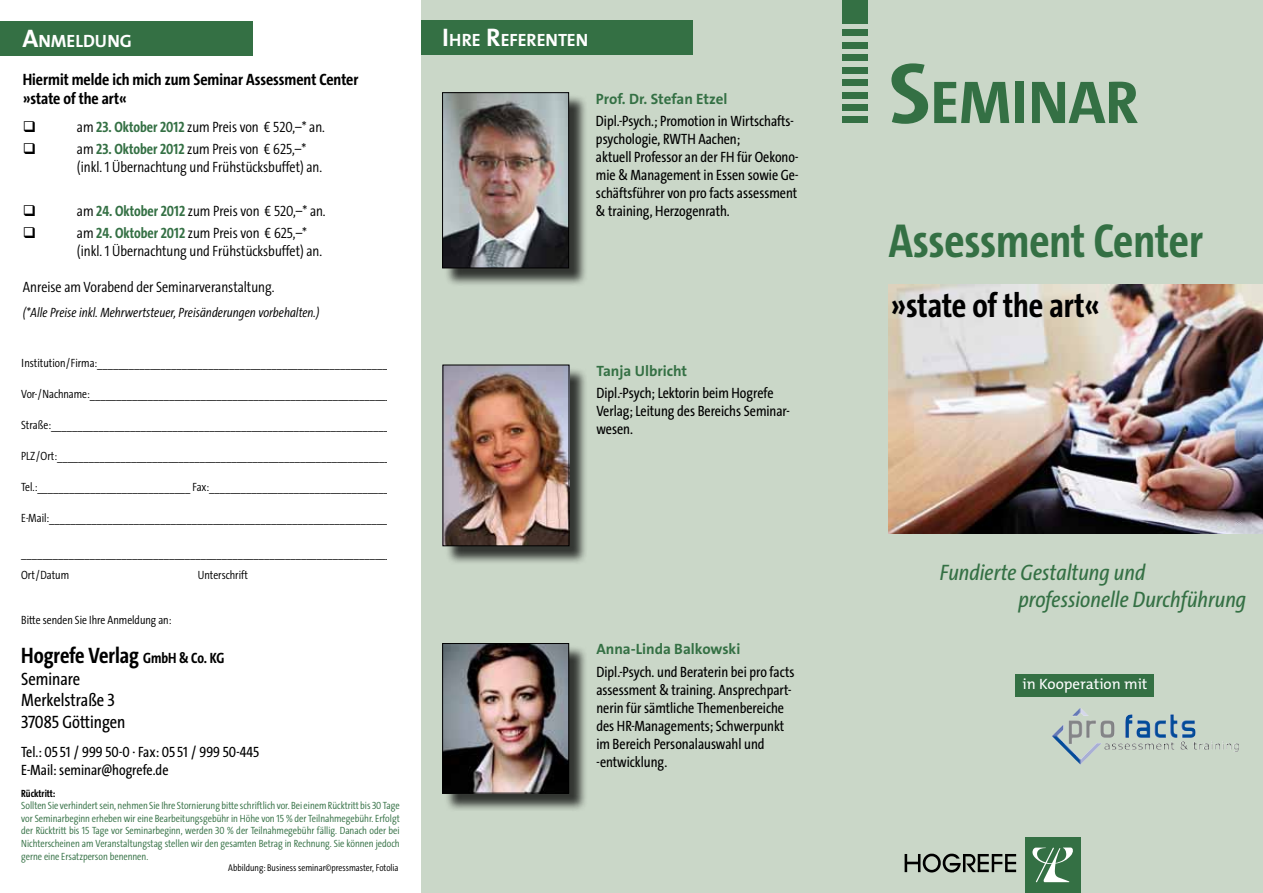
<style>
.page{position:relative;width:1263px;height:893px;background:#cad7c8}
.page>*{position:absolute;margin:0;border:0;box-sizing:border-box;transform-origin:0 0}
.t1{font:700 60.9px "The Sans Cd LF7";color:#347044;scale:1.2 1}
.t2{font:700 48px "The Sans Cd LF7";color:#347044}
.t3{font:700 34.5px "The Sans Cd LF7";color:#000}
.t4{font:italic 22.5px/27px "The Sans Cd LF5 i";color:#347044;scale:1.05 1}
.t5{font:700 22.5px "The Sans Cd LF7";color:#000}
.t6{font:18px/21.6px "The Sans Cd LF5";color:#000}
.t7{font:700 17.85px "The Sans B7";color:#fff}
.t8{font:700 16.5px/19.8px "The Sans Cd LF7";color:#000;scale:1.04 1}
.t9{font:15px/18px "The Sans Cd LF5";color:#000}
.t10{font:300 15px/18px "The Sans Cd LF4";color:#000}
.t11{font:700 15px "The Sans B7";color:#347044}
.t12{font:15px "The Mix B5 Plain";color:#fff}
.t13{font:italic 300 13.5px "The Sans Cd LF4 i";color:#000}
.t14{font:300 12px/22.5px "The Sans Cd LF4";color:#000}
.t15{font:300 10.5px/12.6px "The Sans Cd LF4";color:#347044;text-align:justify}
.t16{font:700 10.5px "The Sans Cd LF7";color:#000}
.t17{font:300 9.75px "The Sans Cd LF4";color:#000}
.s1{font-size:25.5px}
.s2{font-family:"The Sans Cd LF7";font-weight:700;color:#347044}
.s3{font-family:"The Sans B4"}
.s4{font-size:15px}
.s5{font-size:87px}
</style>
<div class="page">
<div style="left:0;top:0;width:421px;height:893px;background:#fff"></div>
<div style="left:444px;top:645px;width:144px;height:167px;background:#000;opacity:.75"></div>
<img style="left:444px;top:645px;width:123px;height:146px">
<div style="left:442px;top:643px;width:127px;height:150px;border:1px solid #000"></div>
<div style="left:444px;top:95px;width:143px;height:192px;background:#000;opacity:.75"></div>
<img style="left:444px;top:94px;width:123px;height:172px">
<div style="left:442px;top:92px;width:127px;height:176px;border:1px solid #000"></div>
<div style="left:0;top:21px;width:252px;height:34px;background:#347044"></div>
<div style="left:421px;top:20px;width:271px;height:34px;background:#347044"></div>
<div style="left:445px;top:367px;width:143px;height:198px;background:#000;opacity:.75"></div>
<img style="left:444px;top:367px;width:123px;height:177px">
<div style="left:1015px;top:674px;width:138px;height:22px;background:#347044"></div>
<img style="left:1072px;top:708px;width:112px;height:30px">
<div style="left:1025px;top:838px;width:55px;height:55px;background:#347044"></div>
<svg style="left:1032px;top:847px;width:41px;height:35px"></svg>
<svg style="left:904px;top:854px;width:112px;height:18px"></svg>
<div style="left:842px;top:0;width:25px;height:24px;background:#347044"></div>
<div style="left:842px;top:29px;width:25px;height:7px;background:#347044"></div>
<div style="left:842px;top:67px;width:25px;height:7px;background:#347044"></div>
<div style="left:842px;top:54px;width:25px;height:7px;background:#347044"></div>
<div style="left:842px;top:42px;width:25px;height:7px;background:#347044"></div>
<div style="left:842px;top:79px;width:25px;height:7px;background:#347044"></div>
<div style="left:842px;top:116px;width:25px;height:7px;background:#347044"></div>
<div style="left:842px;top:104px;width:25px;height:7px;background:#347044"></div>
<div style="left:842px;top:92px;width:25px;height:6px;background:#347044"></div>
<img style="left:889px;top:284px;width:374px;height:250px">
<h3 class="t7" style="left:22px;top:32px;width:111px"><span class="s1">A</span>NMELDUNG</h3>
<h3 class="t7" style="left:442px;top:30px;width:148px"><span class="s1">I</span>HRE <span class="s1">R</span>EFERENTEN</h3>
<h3 class="t8" style="left:23px;top:70px;width:324px">Hiermit melde ich mich zum Seminar Assessment Center »state of the art«</h3>
<p class="t10" style="left:77px;top:119px;width:249px">am <span class="s2">23. Oktober 2012</span> zum Preis von € 520,–* an.</p>
<p class="t10" style="left:77px;top:141px;width:247px">am <span class="s2">23. Oktober 2012</span> zum Preis von € 625,–* (inkl. 1 Übernachtung und Frühstücksbuffet) an.</p>
<p class="t10" style="left:77px;top:202px;width:250px">am <span class="s2">24. Oktober 2012</span> zum Preis von € 520,–* an.</p>
<p class="t10" style="left:77px;top:225px;width:247px">am <span class="s2">24. Oktober 2012</span> zum Preis von € 625,–* (inkl. 1 Übernachtung und Frühstücksbuffet) an.</p>
<p class="t10" style="left:23px;top:279px;width:253px">Anreise am Vorabend der Seminarveranstaltung.</p>
<p class="t13" style="left:23px;top:305px;width:298px">(*Alle Preise inkl. Mehrwertsteuer, Preisänderungen vorbehalten.)</p>
<p class="t11" style="left:596px;top:91px;width:133px">Prof. Dr. Stefan Etzel</p>
<p class="t9" style="left:596px;top:113px;width:204px">Dipl.-Psych.; Promotion in Wirtschafts&shy;psychologie, RWTH Aachen;<br>aktuell Professor an der FH für Oekono&shy;mie &amp; Management in Essen sowie Ge&shy;schäftsführer von pro facts assessment &amp; training, Herzogenrath.</p>
<p class="t14" style="left:21px;top:352px;width:373px"><span class="s3">I</span>nstitution/Firma:________________________________________________________</p>
<p class="t14" style="left:21px;top:383px;width:371px">Vor-/Nachname:_________________________________________________________</p>
<p class="t14" style="left:21px;top:414px;width:374px">Straße:_________________________________________________________________</p>
<p class="t14" style="left:21px;top:445px;width:370px">PLZ/Ort:_______________________________________________________________</p>
<p class="t14" style="left:21px;top:476px;width:374px">Tel.:_____________________________ Fax:___________________________________</p>
<p class="t14" style="left:21px;top:507px;width:373px">E-Mail:_________________________________________________________________</p>
<p class="t14" style="left:21px;top:542px;width:371px">______________________________________________________________________<br>Ort/Datum</p>
<p class="t14" style="left:198px;top:565px;width:51px">Unterschrift</p>
<p class="t14" style="left:21px;top:610px;width:152px">Bitte senden Sie Ihre Anmeldung an:</p>
<h3 class="t5" style="left:21px;top:644px;width:205px">Hogrefe Verlag <span class="s4">GmbH &amp; Co. KG</span></h3>
<h3 class="t6" style="left:21px;top:669px;width:106px">Seminare<br>Merkelstraße 3<br>37085 Göttingen</h3>
<p class="t9" style="left:21px;top:744px;width:240px">Tel.: 05 51 / 999 50-0 · Fax: 05 51 / 999 50-445<br>E-Mail: seminar@hogrefe.de</p>
<p class="t16" style="left:21px;top:788px;width:36px">Rücktritt:</p>
<p class="t15" style="left:21px;top:800px;width:380px">Sollten Sie verhindert sein, nehmen Sie Ihre Stornierung bitte schriftlich vor. Bei einem Rücktritt bis 30 Tage vor Seminarbeginn erheben wir eine Bearbeitungsgebühr in Höhe von 15 % der Teilnahmegebühr. Erfolgt der Rücktritt bis 15 Tage vor Seminarbeginn, werden 30 % der Teilnahmegebühr fällig. Danach oder bei Nichterscheinen am Veranstaltungstag stellen wir den gesamten Betrag in Rechnung. Sie können jedoch gerne eine Ersatzperson benennen.</p>
<p class="t17" style="left:228px;top:863px;width:172px">Abbildung: Business seminar©pressmaster, Fotolia</p>
<p class="t11" style="left:596px;top:363px;width:92px">Tanja Ulbricht</p>
<p class="t9" style="left:596px;top:385px;width:195px">Dipl.-Psych; Lektorin beim Hogrefe<br>Verlag; Leitung des Bereichs Seminar&shy;wesen.</p>
<p class="t11" style="left:596px;top:641px;width:146px">Anna-Linda Balkowski</p>
<p class="t9" style="left:596px;top:663px;width:200px">Dipl.-Psych. und Beraterin bei pro facts assessment &amp; training. Ansprechpart&shy;nerin für sämtliche Themenbereiche des HR-Managements; Schwerpunkt im Bereich Personalauswahl und -entwicklung.</p>
<h1 class="t1" style="left:889px;top:72px;width:209px"><span class="s5">S</span>EMINAR</h1>
<h2 class="t2" style="left:889px;top:216px;width:316px">Assessment Center</h2>
<h3 class="t3" style="left:890px;top:287px;width:211px">»state of the art«</h3>
<h3 class="t4" style="left:1018px;top:560px;width:218px;text-indent:-79px">Fundierte Gestaltung und professionelle Durchführung</h3>
<p class="t12" style="left:1022px;top:676px;width:126px">in Kooperation mit</p>
</div>
